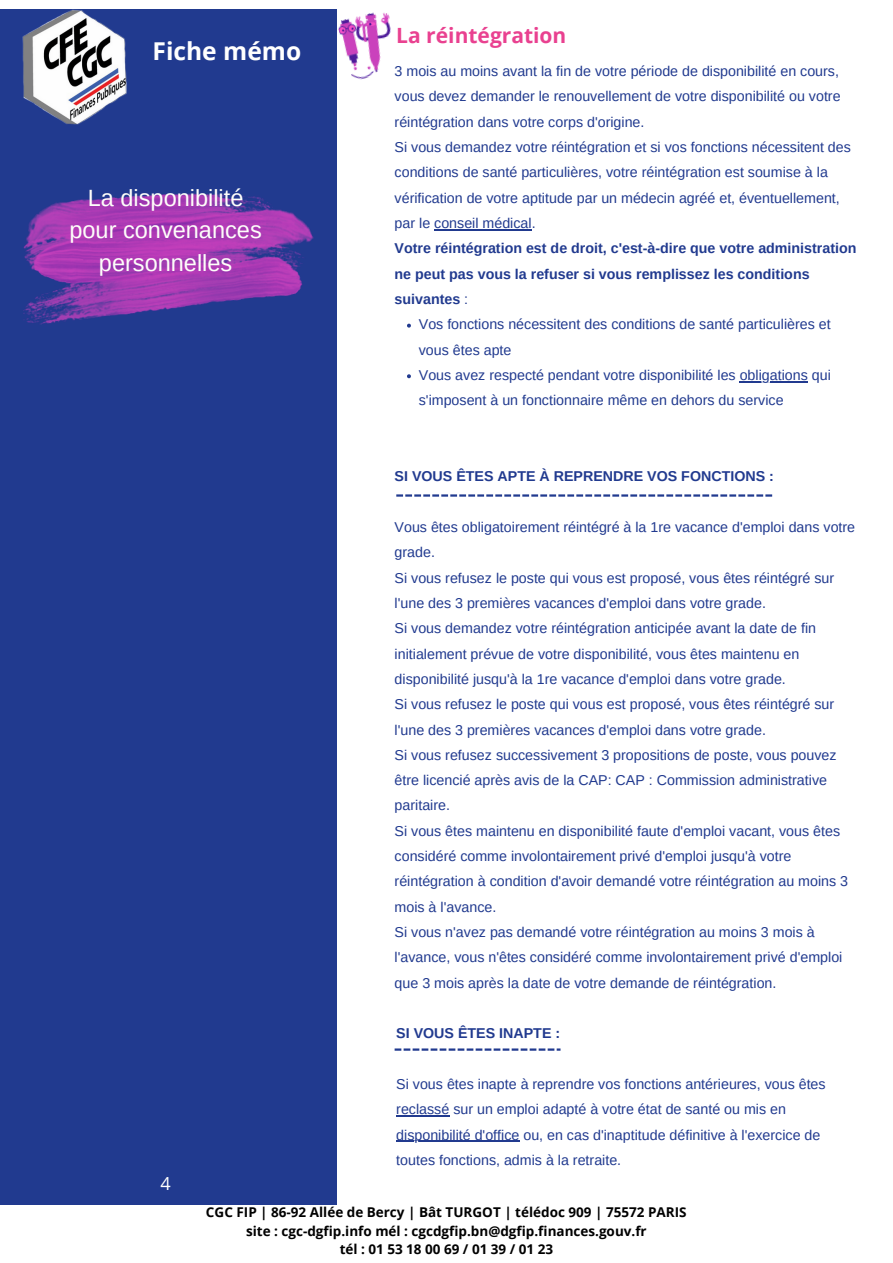
<style>
.page{position:relative;width:893px;height:1263px;background:#fff}
.page>*{position:absolute;margin:0;border:0;box-sizing:border-box;transform-origin:0 0}
.t1{font:700 32.25px/38.3px "Montserrat";color:#fefefa}
.t2{font:700 24.6px "Open Sans";color:#fff}
.t3{font:23.55px/32.6px "Arimo";color:#fefefa;text-align:center}
.t4{font:700 21px "Open Sans";color:#e94190}
.t5{font:18px "Open Sans";color:#fff}
.t6{font:14.25px/25.3px "Arimo";color:#213a8f}
.t7{font:700 14.25px "Arimo";color:#213a8f}
.t8{font:700 13.5px/18.6px "Open Sans";color:#000;text-align:center}
.s1{font-weight:400}
</style>
<div class="page">
<div style="left:0;top:9px;width:337px;height:1195px;background:#213a8f"></div>
<img style="left:24px;top:194px;width:289px;height:131px">
<img style="left:22px;top:9px;width:105px;height:116px">
<img style="left:338px;top:12px;width:53px;height:68px">
<hr style="left:434px;top:229px;width:97px;height:1px;background:#213a8f">
<svg style="left:407px;top:324px;width:4px;height:4px"></svg>
<svg style="left:407px;top:374px;width:4px;height:4px"></svg>
<hr style="left:739px;top:381px;width:69px;height:1px;background:#213a8f">
<hr style="left:396px;top:1115px;width:53px;height:1px;background:#213a8f">
<hr style="left:396px;top:1141px;width:123px;height:1px;background:#213a8f">
<svg style="left:396px;top:494px;width:376px;height:3px"></svg>
<svg style="left:394px;top:1048px;width:166px;height:3px"></svg>
<h2 class="t2" style="left:152px;top:34px;width:150px">Fiche mémo</h2>
<h3 class="t3" style="left:69px;top:181px;width:194px">La disponibilité pour convenances personnelles</h3>
<h1 class="t1" style="left:24px;top:193px;width:282px">L'ENTRETIEN<br>PROFESSIONNEL</h1>
<p class="t5" style="left:160px;top:1171px;width:12px">4</p>
<h3 class="t4" style="left:396px;top:21px;width:172px">La réintégration</h3>
<p class="t6" style="left:394px;top:59px;width:458px">3 mois au moins avant la fin de votre période de disponibilité en cours, vous devez demander le renouvellement de votre disponibilité ou votre réintégration dans votre corps d'origine.<br>Si vous demandez votre réintégration et si vos fonctions nécessitent des conditions de santé particulières, votre réintégration est soumise à la vérification de votre aptitude par un médecin agréé et, éventuellement, par le conseil médical.</p>
<p class="t7" style="left:394px;top:240px;width:463px">Votre réintégration est de droit, c'est-à-dire que votre administration</p>
<p class="t7" style="left:394px;top:266px;width:416px">ne peut pas vous la refuser si vous remplissez les conditions</p>
<p class="t7" style="left:394px;top:291px;width:75px">suivantes <span class="s1">:</span></p>
<p class="t6" style="left:419px;top:312px;width:413px">Vos fonctions nécessitent des conditions de santé particulières et</p>
<p class="t6" style="left:419px;top:337px;width:94px">vous êtes apte</p>
<p class="t6" style="left:419px;top:362px;width:413px">Vous avez respecté pendant votre disponibilité les obligations qui</p>
<p class="t6" style="left:419px;top:388px;width:366px">s'imposent à un fonctionnaire même en dehors du service</p>
<p class="t7" style="left:394px;top:468px;width:381px">SI VOUS ÊTES APTE À REPRENDRE VOS FONCTIONS :</p>
<p class="t6" style="left:394px;top:514px;width:462px">Vous êtes obligatoirement réintégré à la 1re vacance d'emploi dans votre grade.<br>Si vous refusez le poste qui vous est proposé, vous êtes réintégré sur l'une des 3 premières vacances d'emploi dans votre grade.<br>Si vous demandez votre réintégration anticipée avant la date de fin initialement prévue de votre disponibilité, vous êtes maintenu en disponibilité jusqu'à la 1re vacance d'emploi dans votre grade.<br>Si vous refusez le poste qui vous est proposé, vous êtes réintégré sur l'une des 3 premières vacances d'emploi dans votre grade.<br>Si vous refusez successivement 3 propositions de poste, vous pouvez être licencié après avis de la CAP: CAP : Commission administrative paritaire.<br>Si vous êtes maintenu en disponibilité faute d'emploi vacant, vous êtes considéré comme involontairement privé d'emploi jusqu'à votre réintégration à condition d'avoir demandé votre réintégration au moins 3 mois à l'avance.<br>Si vous n'avez pas demandé votre réintégration au moins 3 mois à l'avance, vous n'êtes considéré comme involontairement privé d'emploi que 3 mois après la date de votre demande de réintégration.</p>
<p class="t7" style="left:396px;top:1025px;width:165px">SI VOUS ÊTES INAPTE :</p>
<p class="t6" style="left:396px;top:1071px;width:431px">Si vous êtes inapte à reprendre vos fonctions antérieures, vous êtes reclassé sur un emploi adapté à votre état de santé ou mis en disponibilité d'office ou, en cas d'inaptitude définitive à l'exercice de toutes fonctions, admis à la retraite.</p>
<p class="t8" style="left:206px;top:1202px;width:482px">CGC FIP | 86-92 Allée de Bercy | Bât TURGOT | télédoc 909 | 75572 PARIS site : cgc-dgfip.info mél : cgcdgfip.bn@dgfip.finances.gouv.fr<br>tél : 01 53 18 00 69 / 01 39 / 01 23</p>
</div>
